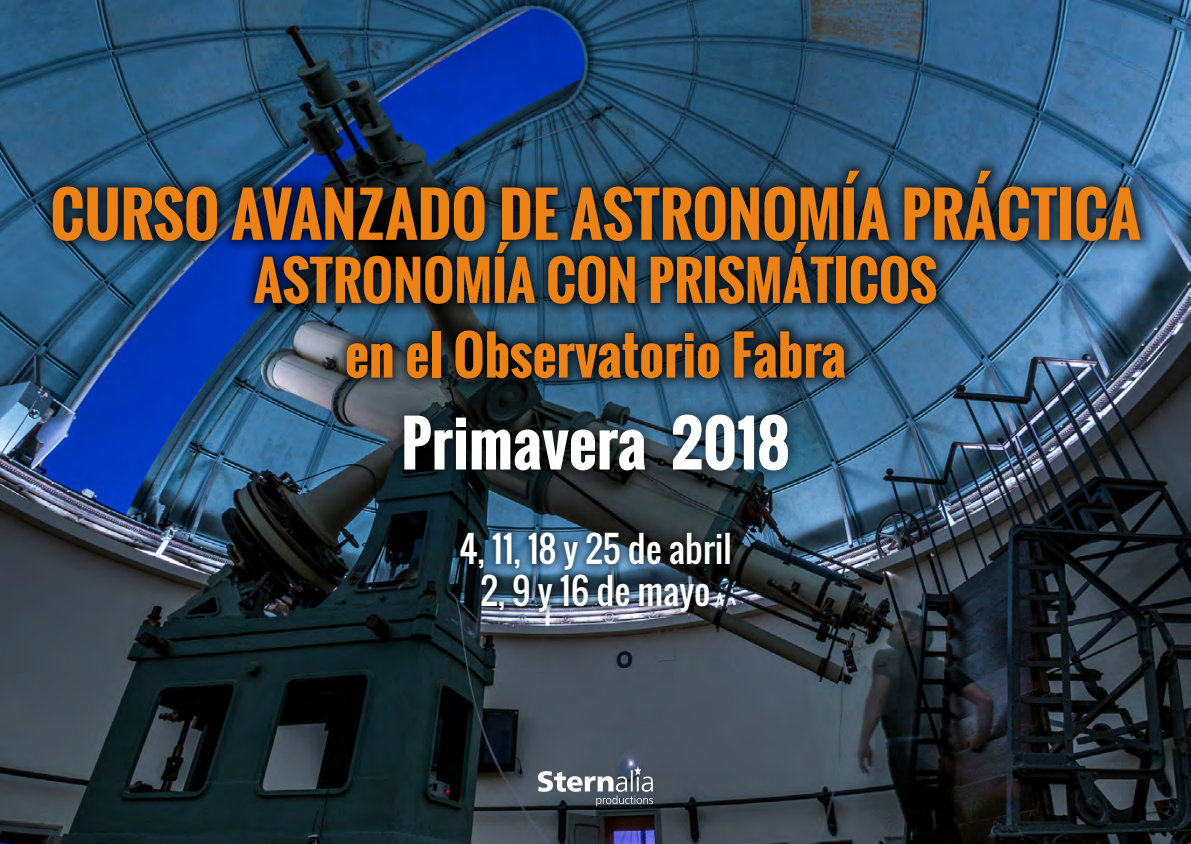
<style>
.page{position:relative;width:1191px;height:844px;background:#fff}
.page>*{position:absolute;margin:0;border:0;box-sizing:border-box;transform-origin:0 0}
.t1{font:700 61.25px "Oswald";color:#fff}
.t2{font:700 59.5px "Oswald";color:#ec8115}
.t3{font:700 52.5px "Oswald";color:#ec8115}
.t4{font:35px/42px "Oswald";color:#fff;text-align:center}
</style>
<div class="page">
<img style="left:0;top:0;width:1191px;height:843px">
<svg style="left:538px;top:765px;width:115px;height:41px"></svg>
<div style="left:333px;top:316px;width:525px;height:76px;background:#000;opacity:.75"></div>
<div style="left:39px;top:157px;width:1114px;height:161px;background:#000;opacity:.75"></div>
<div style="left:389px;top:399px;width:413px;height:85px;background:#000;opacity:.5"></div>
<div style="left:451px;top:525px;width:288px;height:95px;background:#000;opacity:.5"></div>
<p class="t2" style="left:50px;top:170px;width:1091px">CURSO AVANZADO DE ASTRONOMÍA PRÁCTICA</p>
<p class="t3" style="left:254px;top:241px;width:685px">ASTRONOMÍA CON PRISMÁTICOS</p>
<p class="t3" style="left:345px;top:315px;width:503px">en el Observatorio Fabra</p>
<p class="t1" style="left:401px;top:397px;width:390px">Primavera 2018</p>
<p class="t4" style="left:459px;top:528px;width:274px">4, 11, 18 y 25 de abril<br>2, 9 y 16 de mayo</p>
</div>
